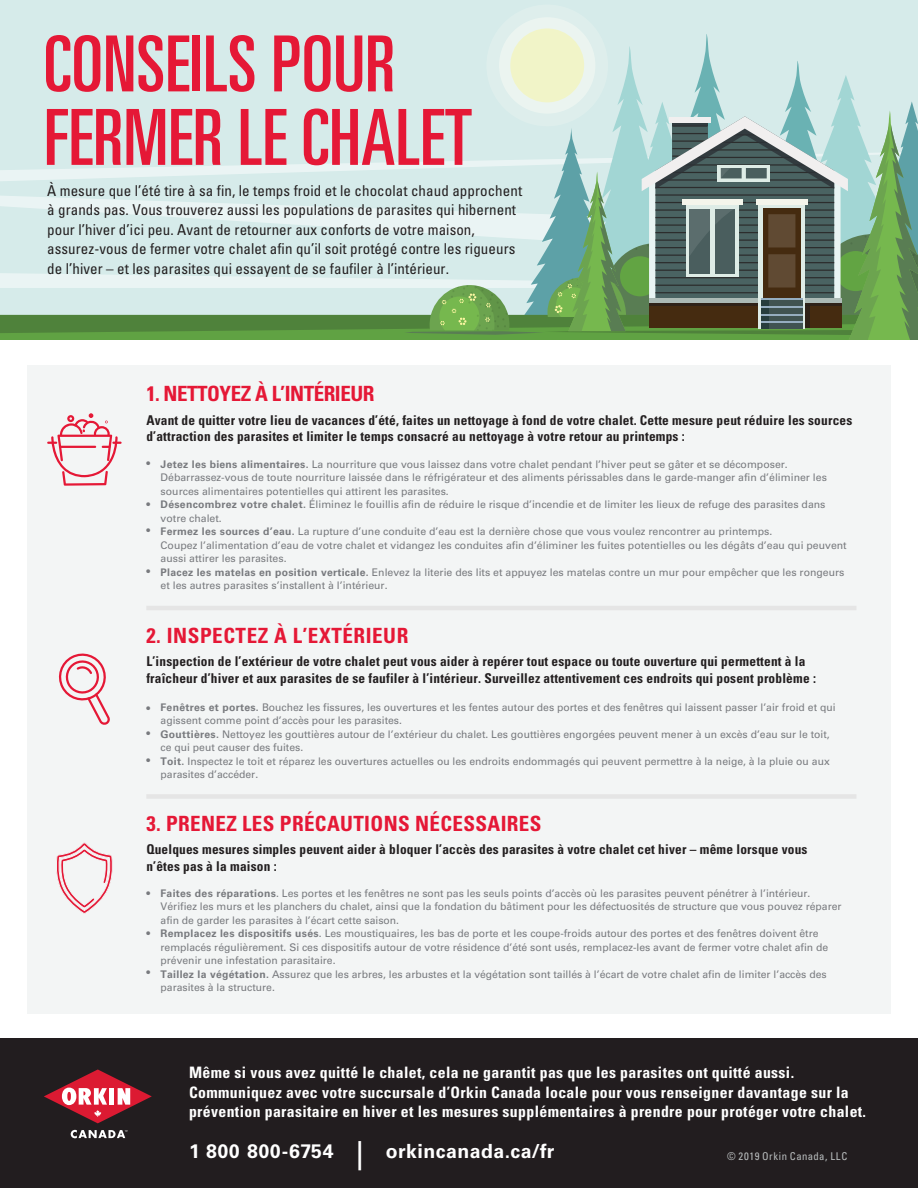
<style>
.page{position:relative;width:918px;height:1188px;background:#fff}
.page>*{position:absolute;margin:0;border:0;box-sizing:border-box;transform-origin:0 0}
.t1{font:ultra-condensed 77.4px/73.5px "Univers";letter-spacing:.005em;color:#e51836}
.t2{font:700 condensed 21px "Univers";letter-spacing:.02em;color:#e51836}
.t3{font:700 condensed 21px "Univers";letter-spacing:-.02em;color:#e51836}
.t4{font:700 19.5px "Univers";letter-spacing:.025em;color:#fff}
.t5{font:700 condensed 15.75px/19.5px "Univers";letter-spacing:.025em;color:#fff}
.t6{font:condensed 15px/19.5px "Univers";letter-spacing:.005em;color:#231f20}
.t7{font:700 condensed 13.5px/16.5px "Univers";letter-spacing:.015em;color:#231f20}
.t8{font:condensed 10.65px "Univers";letter-spacing:.05em;color:#b9bdbe}
.t9{font:10.5px/13.5px "Univers";color:#787a7e}
.t10{font:700 10.5px "Univers";color:#787a7e}
.s1{font-weight:700}
.s2{font-size:29.25px}
</style>
<div class="page">
<div style="left:0;top:0;width:918px;height:315px;background:#d1ebe9"></div>
<div style="left:486px;top:5px;width:122px;height:121px;background:#deeeec;border-radius:50%"></div>
<div style="left:499px;top:17px;width:96px;height:97px;background:#ebf4f0;border-radius:50%"></div>
<div style="left:0;top:1039px;width:918px;height:149px;background:#221d1f"></div>
<svg style="left:44px;top:1070px;width:108px;height:53px"></svg>
<svg style="left:71px;top:1130px;width:56px;height:8px"></svg>
<div style="left:27px;top:365px;width:864px;height:648px;background:#f3f5f5"></div>
<svg style="left:0;top:28px;width:918px;height:458px"></svg>
<svg style="left:58px;top:653px;width:52px;height:72px"></svg>
<svg style="left:56px;top:842px;width:57px;height:72px"></svg>
<hr style="left:146px;top:606px;width:710px;height:4px;background:#e5e5e5">
<div style="left:146px;top:794px;width:710px;height:5px;background:#e5e5e5"></div>
<h1 class="t1" style="left:44px;top:27px;width:430px">CONSEILS POUR<br>FERMER LE CHALET</h1>
<p class="t6" style="left:47px;top:181px;width:476px">À mesure que l’été tire à sa fin, le temps froid et le chocolat chaud approchent à grands pas. Vous trouverez aussi les populations de parasites qui hibernent pour l’hiver d’ici peu. Avant de retourner aux conforts de votre maison, assurez-vous de fermer votre chalet afin qu’il soit protégé contre les rigueurs de l’hiver – et les parasites qui essayent de se faufiler à l’intérieur.</p>
<h2 class="t3" style="left:146px;top:380px;width:230px">1. NETTOYEZ À L’INTÉRIEUR</h2>
<p class="t7" style="left:146px;top:412px;width:708px">Avant de quitter votre lieu de vacances d’été, faites un nettoyage à fond de votre chalet. Cette mesure peut réduire les sources d’attraction des parasites et limiter le temps consacré au nettoyage à votre retour au printemps :</p>
<p class="t10" style="left:146px;top:458px;width:5px">•</p>
<p class="t10" style="left:146px;top:499px;width:5px">•</p>
<p class="t10" style="left:146px;top:525px;width:5px">•</p>
<p class="t10" style="left:146px;top:565px;width:5px">•</p>
<p class="t9" style="left:161px;top:457px;width:688px"><span class="s1">Jetez les biens alimentaires.</span> La nourriture que vous laissez dans votre chalet pendant l’hiver peut se gâter et se décomposer.<br>Débarrassez-vous de toute nourriture laissée dans le réfrigérateur et des aliments périssables dans le garde-manger afin d’éliminer les sources alimentaires potentielles qui attirent les parasites.<br><span class="s1">Désencombrez votre chalet.</span> Éliminez le fouillis afin de réduire le risque d’incendie et de limiter les lieux de refuge des parasites dans votre chalet.<br><span class="s1">Fermez les sources d’eau.</span> La rupture d’une conduite d’eau est la dernière chose que vous voulez rencontrer au printemps.<br>Coupez l’alimentation d’eau de votre chalet et vidangez les conduites afin d’éliminer les fuites potentielles ou les dégâts d’eau qui peuvent aussi attirer les parasites.<br><span class="s1">Placez les matelas en position verticale.</span> Enlevez la literie des lits et appuyez les matelas contre un mur pour empêcher que les rongeurs et les autres parasites s’installent à l’intérieur.</p>
<h2 class="t2" style="left:146px;top:623px;width:264px">2. INSPECTEZ À L’EXTÉRIEUR</h2>
<p class="t7" style="left:146px;top:653px;width:671px">L’inspection de l’extérieur de votre chalet peut vous aider à repérer tout espace ou toute ouverture qui permettent à la fraîcheur d’hiver et aux parasites de se faufiler à l’intérieur. Surveillez attentivement ces endroits qui posent problème :</p>
<p class="t10" style="left:146px;top:703px;width:5px">•</p>
<p class="t10" style="left:146px;top:727px;width:5px">•</p>
<p class="t10" style="left:146px;top:754px;width:5px">•</p>
<p class="t9" style="left:161px;top:700px;width:677px"><span class="s1">Fenêtres et portes.</span> Bouchez les fissures, les ouvertures et les fentes autour des portes et des fenêtres qui laissent passer l’air froid et qui agissent comme point d’accès pour les parasites.<br><span class="s1">Gouttières.</span> Nettoyez les gouttières autour de l’extérieur du chalet. Les gouttières engorgées peuvent mener à un excès d’eau sur le toit, ce qui peut causer des fuites.<br><span class="s1">Toit.</span> Inspectez le toit et réparez les ouvertures actuelles ou les endroits endommagés qui peuvent permettre à la neige, à la pluie ou aux parasites d’accéder.</p>
<h2 class="t2" style="left:146px;top:811px;width:397px">3. PRENEZ LES PRÉCAUTIONS NÉCESSAIRES</h2>
<p class="t7" style="left:146px;top:841px;width:663px">Quelques mesures simples peuvent aider à bloquer l’accès des parasites à votre chalet cet hiver – même lorsque vous n’êtes pas à la maison :</p>
<p class="t10" style="left:146px;top:887px;width:5px">•</p>
<p class="t10" style="left:146px;top:927px;width:5px">•</p>
<p class="t10" style="left:146px;top:967px;width:5px">•</p>
<p class="t9" style="left:161px;top:886px;width:682px"><span class="s1">Faites des réparations</span>. Les portes et les fenêtres ne sont pas les seuls points d’accès où les parasites peuvent pénétrer à l’intérieur.<br>Vérifiez les murs et les planchers du chalet, ainsi que la fondation du bâtiment pour les défectuosités de structure que vous pouvez réparer afin de garder les parasites à l’écart cette saison.<br><span class="s1">Remplacez les dispositifs usés</span>. Les moustiquaires, les bas de porte et les coupe-froids autour des portes et des fenêtres doivent être remplacés régulièrement. Si ces dispositifs autour de votre résidence d’été sont usés, remplacez-les avant de fermer votre chalet afin de prévenir une infestation parasitaire.<br><span class="s1">Taillez la végétation.</span> Assurez que les arbres, les arbustes et la végétation sont taillés à l’écart de votre chalet afin de limiter l’accès des parasites à la structure.</p>
<p class="t5" style="left:189px;top:1063px;width:679px">Même si vous avez quitté le chalet, cela ne garantit pas que les parasites ont quitté aussi.<br>Communiquez avec votre succursale d’Orkin Canada locale pour vous renseigner davantage sur la prévention parasitaire en hiver et les mesures supplémentaires à prendre pour protéger votre chalet.</p>
<p class="t8" style="left:727px;top:1149px;width:122px">© 2019 Orkin Canada, LLC</p>
<h3 class="t4" style="left:189px;top:1140px;width:367px">1 800 800-6754 <span class="s2">|</span> orkincanada.ca/fr</h3>
</div>
